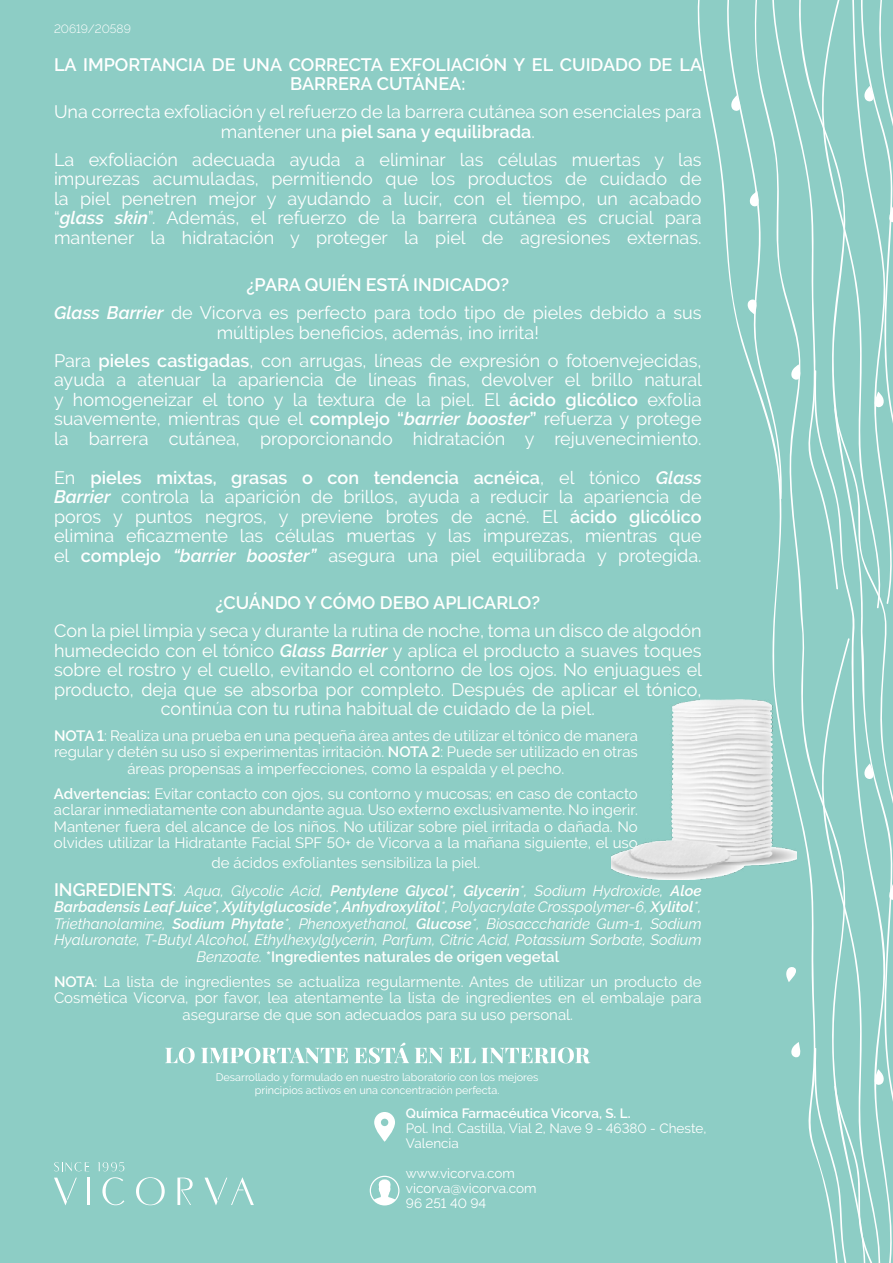
<style>
.page{position:relative;width:893px;height:1263px;background:#8dcdc5}
.page>*{position:absolute;margin:0;border:0;box-sizing:border-box;transform-origin:0 0}
.t1{font:18px/19.5px "Raleway";color:#fff;text-align:center}
.t2{font:18px/19.5px "Raleway";color:#fffffd;text-align:center}
.t3{font:600 18px/19.5px "Raleway";color:#fff;text-align:center}
.t4{font:600 18px "Raleway";color:#fffffd}
.t5{font:15px/16.5px "Raleway";color:#fffffd;text-align:center}
.t6{font:italic 15px/16.5px "Raleway";color:#fffffd;text-align:center}
.t7{font:13.5px/15px "Raleway";color:#fff}
.t8{font:600 13.5px "Raleway";color:#fff}
.t9{font:300 12px "Raleway";color:#fff}
.t10{font:10.8px/12.1px "Raleway";color:#fff;text-align:center}
.s1{font-weight:600}
.s2{font-weight:600;font-style:italic}
.s3{font-weight:600;font-size:18px}
.s4{font-size:18px}
.s5{font-style:italic}
.s6{font-weight:600;font-style:normal}
</style>
<div class="page">
<svg style="left:165px;top:1047px;width:30px;height:16px"></svg>
<svg style="left:201px;top:1047px;width:147px;height:16px"></svg>
<svg style="left:355px;top:1043px;width:54px;height:20px"></svg>
<svg style="left:415px;top:1048px;width:28px;height:15px"></svg>
<svg style="left:449px;top:1047px;width:141px;height:16px"></svg>
<svg style="left:374px;top:1112px;width:21px;height:30px"></svg>
<svg style="left:370px;top:1176px;width:29px;height:29px"></svg>
<svg style="left:725px;top:0;width:168px;height:1263px"></svg>
<img style="left:612px;top:699px;width:184px;height:180px">
<hr style="left:87px;top:1177px;width:3px;height:28px;background:#fff">
<svg style="left:102px;top:1177px;width:22px;height:28px"></svg>
<svg style="left:136px;top:1177px;width:29px;height:28px"></svg>
<svg style="left:177px;top:1177px;width:16px;height:28px"></svg>
<svg style="left:98px;top:1162px;width:26px;height:9px"></svg>
<svg style="left:54px;top:1162px;width:35px;height:9px"></svg>
<svg style="left:54px;top:1177px;width:23px;height:28px"></svg>
<svg style="left:205px;top:1177px;width:49px;height:28px"></svg>
<p class="t9" style="left:54px;top:21px;width:78px">20619/20589</p>
<p class="t3" style="left:54px;top:55px;width:650px">LA IMPORTANCIA DE UNA CORRECTA EXFOLIACIÓN Y EL CUIDADO DE LA<br>BARRERA CUTÁNEA:</p>
<p class="t1" style="left:54px;top:102px;width:649px">Una correcta exfoliación y el refuerzo de la barrera cutánea son esenciales para mantener una <span class="s1">piel sana y equilibrada</span>.</p>
<p class="t1" style="left:54px;top:150px;width:649px;text-align:justify">La exfoliación adecuada ayuda a eliminar las células muertas y las impurezas acumuladas, permitiendo que los productos de cuidado de la piel penetren mejor y ayudando a lucir, con el tiempo, un acabado “<span class="s2">glass skin</span>”. Además, el refuerzo de la barrera cutánea es crucial para mantener la hidratación y proteger la piel de agresiones externas.</p>
<p class="t1" style="left:54px;top:271px;width:649px;line-height:28px"><span class="s1">¿PARA QUIÉN ESTÁ INDICADO?<br></span><span class="s2">Glass Barrier</span> de Vicorva es perfecto para todo tipo de pieles debido a sus</p>
<p class="t1" style="left:54px;top:318px;width:649px;line-height:28px">múltiples beneficios, además, ¡no irrita!<br>Para <span class="s1">pieles castigadas</span>, con arrugas, líneas de expresión o fotoenvejecidas,</p>
<p class="t1" style="left:54px;top:370px;width:650px;text-align:justify">ayuda a atenuar la apariencia de líneas finas, devolver el brillo natural y homogeneizar el tono y la textura de la piel. El <span class="s1">ácido glicólico</span> exfolia suavemente, mientras que el <span class="s1">complejo “</span><span class="s2">barrier booster</span><span class="s1">”</span> refuerza y protege la barrera cutánea, proporcionando hidratación y rejuvenecimiento.</p>
<p class="t1" style="left:54px;top:468px;width:649px;text-align:justify">En <span class="s1">pieles mixtas, grasas o con tendencia acnéica</span>, el tónico <span class="s2">Glass Barrier</span> controla la aparición de brillos, ayuda a reducir la apariencia de poros y puntos negros, y previene brotes de acné. El <span class="s1">ácido glicólico </span>elimina eficazmente las células muertas y las impurezas, mientras que el <span class="s1">complejo</span> <span class="s2">“barrier booster”</span> asegura una piel equilibrada y protegida.</p>
<p class="t4" style="left:215px;top:593px;width:326px">¿CUÁNDO Y CÓMO DEBO APLICARLO?</p>
<p class="t2" style="left:54px;top:621px;width:650px">Con la piel limpia y seca y durante la rutina de noche, toma un disco de algodón humedecido con el tónico <span class="s2">Glass Barrier</span> y aplíca el producto a suaves toques sobre el rostro y el cuello, evitando el contorno de los ojos. No enjuagues el producto, deja que se absorba por completo. Después de aplicar el tónico, continúa con tu rutina habitual de cuidado de la piel.</p>
<p class="t5" style="left:54px;top:727px;width:585px"><span class="s1">NOTA 1</span>: Realiza una prueba en una pequeña área antes de utilizar el tónico de manera regular y detén su uso si experimentas irritación. <span class="s1">NOTA 2</span>: Puede ser utilizado en otras áreas propensas a imperfecciones, como la espalda y el pecho.</p>
<p class="t5" style="left:54px;top:785px;width:585px;text-align:justify"><span class="s1">Advertencias:</span> Evitar contacto con ojos, su contorno y mucosas; en caso de contacto aclarar inmediatamente con abundante agua. Uso externo exclusivamente. No ingerir.<br>Mantener fuera del alcance de los niños. No utilizar sobre piel irritada o dañada. No olvides utilizar la Hidratante Facial SPF 50+ de Vicorva a la mañana siguiente, el uso</p>
<p class="t5" style="left:54px;top:848px;width:649px;line-height:28px;text-align:left;text-indent:158px">de ácidos exfoliantes sensibiliza la piel.<br><span class="s3">INGREDIENTS</span><span class="s4">:</span> <span class="s5">Aqua, Glycolic Acid,</span> <span class="s2">Pentylene Glycol*, Glycerin</span><span class="s5">*, Sodium Hydroxide,</span> <span class="s2">Aloe</span></p>
<p class="t6" style="left:54px;top:898px;width:649px"><span class="s1">Barbadensis Leaf Juice*, Xylitylglucoside*, Anhydroxylitol</span>*, Polyacrylate Crosspolymer-6, <span class="s1">Xylitol</span>*, Triethanolamine, <span class="s1">Sodium Phytate</span>*, Phenoxyethanol, <span class="s1">Glucose</span>*, Biosacccharide Gum-1, Sodium Hyaluronate, T-Butyl Alcohol, Ethylhexylglycerin, Parfum, Citric Acid, Potassium Sorbate, Sodium Benzoate. <span class="s6">*Ingredientes naturales de origen vegetal</span></p>
<p class="t5" style="left:54px;top:973px;width:649px"><span class="s1">NOTA</span>: La lista de ingredientes se actualiza regularmente. Antes de utilizar un producto de<br>Cosmética Vicorva, por favor, lea atentamente la lista de ingredientes en el embalaje para asegurarse de que son adecuados para su uso personal.</p>
<p class="t10" style="left:216px;top:1071px;width:324px">Desarrollado y formulado en nuestro laboratorio con los mejores principios activos en una concentración perfecta.</p>
<p class="t8" style="left:406px;top:1106px;width:226px">Química Farmacéutica Vicorva, S. L.</p>
<p class="t7" style="left:406px;top:1121px;width:302px">Pol. Ind. Castilla, Vial 2, Nave 9 - 46380 - Cheste,<br>Valencia</p>
<p class="t7" style="left:406px;top:1166px;width:132px">www.vicorva.com vicorva@vicorva.com<br>96 251 40 94</p>
</div>
